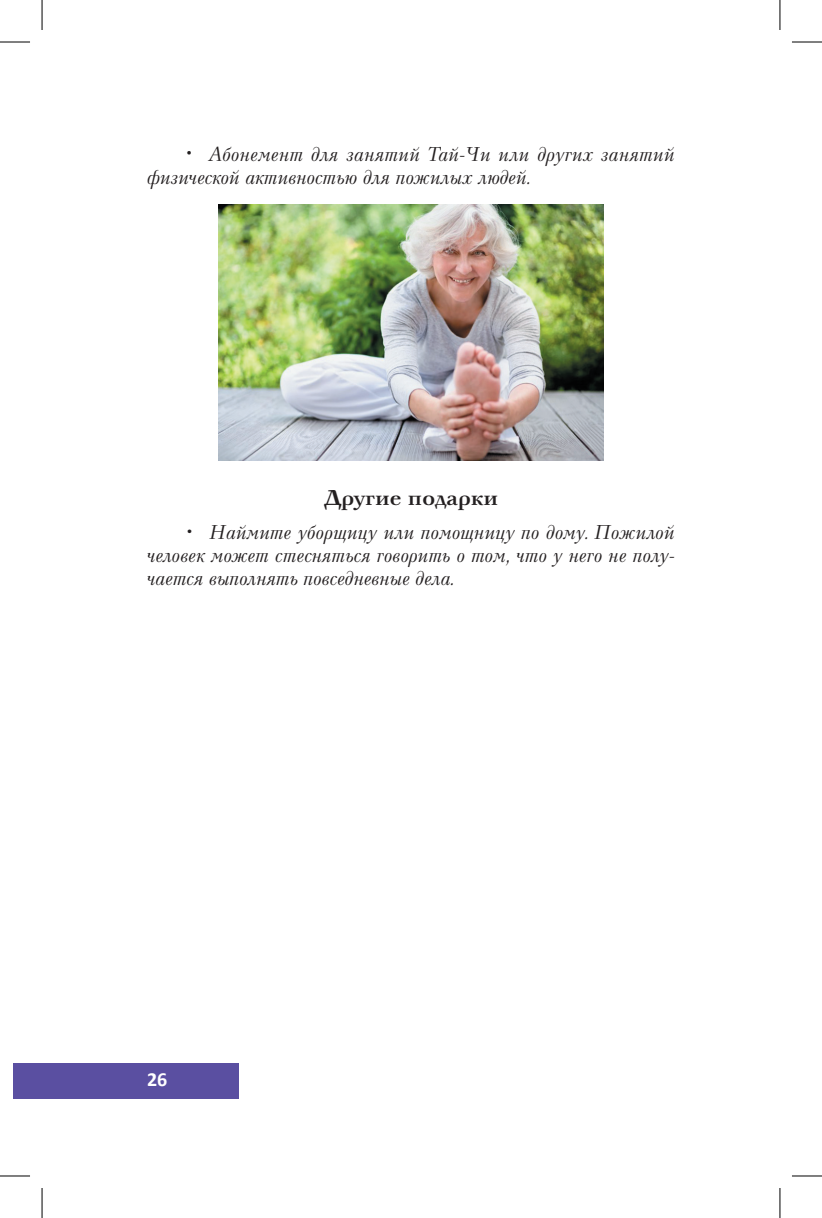
<style>
.page{position:relative;width:822px;height:1218px;background:#fff}
.page>*{position:absolute;margin:0;border:0;box-sizing:border-box;transform-origin:0 0}
.t1{font:700 21px "Neva";color:#231f20}
.t2{font:italic 20px/22.6px "Neva";color:#231f20}
.t3{font:700 20px "Calibri";color:#fff}
.s1{font-style:normal}
</style>
<div class="page">
<div style="left:14px;top:1063px;width:225px;height:36px;background:#5a4fa1"></div>
<img style="left:219px;top:204px;width:383px;height:256px">
<hr style="left:0;top:42px;width:30px;height:1px;background:#000">
<hr style="left:791px;top:42px;width:30px;height:1px;background:#000">
<hr style="left:0;top:1176px;width:30px;height:1px;background:#000">
<hr style="left:791px;top:1176px;width:30px;height:1px;background:#000">
<hr style="left:42px;top:0;width:1px;height:30px;background:#000">
<hr style="left:42px;top:1188px;width:1px;height:30px;background:#000">
<hr style="left:779px;top:0;width:1px;height:30px;background:#000">
<hr style="left:779px;top:1188px;width:1px;height:30px;background:#000">
<p class="t2" style="left:147px;top:144px;width:529px;text-indent:40px">• Абонемент для занятий Тай-Чи или других занятий физической активностью для пожилых людей.</p>
<p class="t1" style="left:323px;top:485px;width:176px">Другие подарки</p>
<p class="t2" style="left:147px;top:522px;width:529px;text-align:justify;text-indent:40px"><span class="s1">•</span> Наймите уборщицу или помощницу по дому. Пожилой человек может стесняться говорить о том, что у него не полу&shy;чается выполнять повседневные дела.</p>
<p class="t3" style="left:147px;top:1065px;width:22px">26</p>
</div>
